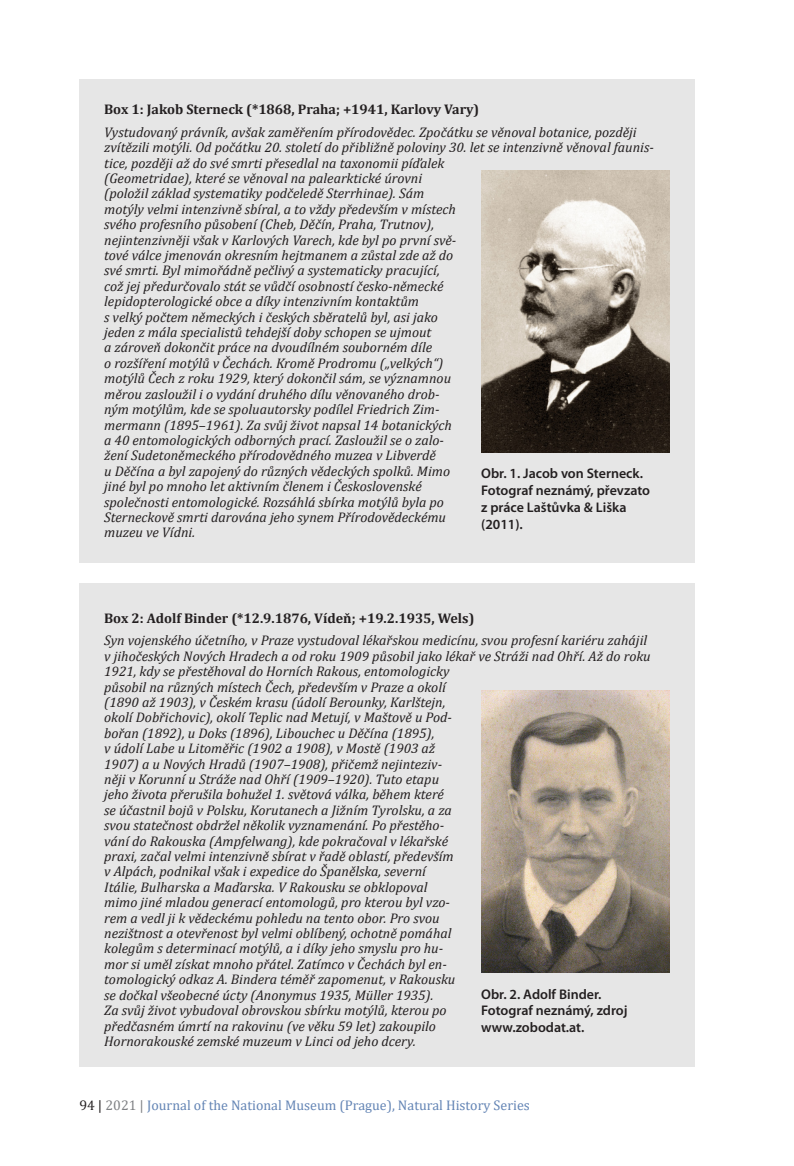
<style>
.page{position:relative;width:794px;height:1166px;background:#fff}
.page>*{position:absolute;margin:0;border:0;box-sizing:border-box;transform-origin:0 0}
._6-1_podnadpis{font:italic 14px/15.4px "Cambria";color:#231f20}
._8_popiska-pod-obraz{font:600 14px/16.8px "Myriad Pro";color:#231f20}
._6-1_podnadpis-2{font:700 14px "Cambria";color:#231f20}
.t1{font:14px "Cambria";color:#6485b5}
.s1{color:#231f20}
.s2{color:#808285}
</style>
<div class="page">
<div style="left:79px;top:583px;width:615px;height:484px;background:#e6e6e6"></div>
<div style="left:79px;top:79px;width:615px;height:484px;background:#e6e6e6"></div>
<img style="left:481px;top:690px;width:188px;height:283px">
<img style="left:481px;top:171px;width:188px;height:282px">
<p class="_6-1_podnadpis-2" style="left:104px;top:99px;width:377px">Box 1: Jakob Sterneck (*1868, Praha; +1941, Karlovy Vary)</p>
<p class="_6-1_podnadpis" style="left:104px;top:124px;width:551px">Vystudovaný právník, avšak zaměřením přírodovědec. Zpočátku se věnoval botanice, později zvítězili motýli. Od počátku 20. století do přibližně poloviny 30. let se intenzivně věnoval faunis&shy;tice, později až do své smrti přesedlal na taxonomii píďalek<br>(Geometridae), které se věnoval na palearktické úrovni<br>(položil základ systematiky podčeledě Sterrhinae). Sám<br>motýly velmi intenzivně sbíral, a to vždy především v místech<br>svého profesního působení (Cheb, Děčín, Praha, Trutnov),<br>nejintenzivněji však v Karlových Varech, kde byl po první svě-<br>tové válce jmenován okresním hejtmanem a zůstal zde až do<br>své smrti. Byl mimořádně pečlivý a systematicky pracující,<br>což jej předurčovalo stát se vůdčí osobností česko-německé<br>lepidopterologické obce a díky intenzivním kontaktům<br>s velký počtem německých i českých sběratelů byl, asi jako<br>jeden z mála specialistů tehdejší doby schopen se ujmout<br>a zároveň dokončit práce na dvoudílném souborném díle<br>o rozšíření motýlů v Čechách. Kromě Prodromu („velkých“)<br>motýlů Čech z roku 1929, který dokončil sám, se významnou<br>měrou zasloužil i o vydání druhého dílu věnovaného drob-<br>ným motýlům, kde se spoluautorsky podílel Friedrich Zim-<br>mermann (1895–1961). Za svůj život napsal 14 botanických<br>a 40 entomologických odborných prací. Zasloužil se o zalo-<br>žení Sudetoněmeckého přírodovědného muzea v Libverdě<br>u Děčína a byl zapojený do různých vědeckých spolků. Mimo<br>jiné byl po mnoho let aktivním členem i Československé<br>společnosti entomologické. Rozsáhlá sbírka motýlů byla po<br>Sterneckově smrti darována jeho synem Přírodovědeckému<br>muzeu ve Vídni.</p>
<p class="_8_popiska-pod-obraz" style="left:481px;top:465px;width:170px">Obr. 1. Jacob von Sterneck.<br>Fotograf neznámý, převzato z práce Laštůvka &amp; Liška (2011).</p>
<p class="_6-1_podnadpis-2" style="left:104px;top:608px;width:372px">Box 2: Adolf Binder (*12.9.1876, Vídeň; +19.2.1935, Wels)</p>
<p class="_6-1_podnadpis" style="left:104px;top:632px;width:548px">Syn vojenského účetního, v Praze vystudoval lékařskou medicínu, svou profesní kariéru zahájil v jihočeských Nových Hradech a od roku 1909 působil jako lékař ve Stráži nad Ohří. Až do roku 1921, kdy se přestěhoval do Horních Rakous, entomologicky<br>působil na různých místech Čech, především v Praze a okolí<br>(1890 až 1903), v Českém krasu (údolí Berounky, Karlštejn,<br>okolí Dobřichovic), okolí Teplic nad Metují, v Maštově u Pod-<br>bořan (1892), u Doks (1896), Libouchec u Děčína (1895),<br>v údolí Labe u Litoměřic (1902 a 1908), v Mostě (1903 až<br>1907) a u Nových Hradů (1907–1908), přičemž nejinteziv-<br>něji v Korunní u Stráže nad Ohří (1909–1920). Tuto etapu<br>jeho života přerušila bohužel 1. světová válka, během které<br>se účastnil bojů v Polsku, Korutanech a Jižním Tyrolsku, a za<br>svou statečnost obdržel několik vyznamenání. Po přestěho-<br>vání do Rakouska (Ampfelwang), kde pokračoval v lékařské<br>praxi, začal velmi intenzivně sbírat v řadě oblastí, především<br>v Alpách, podnikal však i expedice do Španělska, severní<br>Itálie, Bulharska a Maďarska. V Rakousku se obklopoval<br>mimo jiné mladou generací entomologů, pro kterou byl vzo-<br>rem a vedl ji k vědeckému pohledu na tento obor. Pro svou<br>nezištnost a otevřenost byl velmi oblíbený, ochotně pomáhal<br>kolegům s determinací motýlů, a i díky jeho smyslu pro hu-<br>mor si uměl získat mnoho přátel. Zatímco v Čechách byl en-<br>tomologický odkaz A. Bindera téměř zapomenut, v Rakousku<br>se dočkal všeobecné úcty (Anonymus 1935, Müller 1935).<br>Za svůj život vybudoval obrovskou sbírku motýlů, kterou po<br>předčasném úmrtí na rakovinu (ve věku 59 let) zakoupilo<br>Hornorakouské zemské muzeum v Linci od jeho dcery.</p>
<p class="_8_popiska-pod-obraz" style="left:481px;top:985px;width:148px">Obr. 2. Adolf Binder.<br>Fotograf neznámý, zdroj www.zobodat.at.</p>
<p class="t1" style="left:79px;top:1097px;width:452px"><span class="s1">94 |</span> <span class="s2">2021 |</span> Journal of the National Museum (Prague), Natural History Series</p>
</div>
